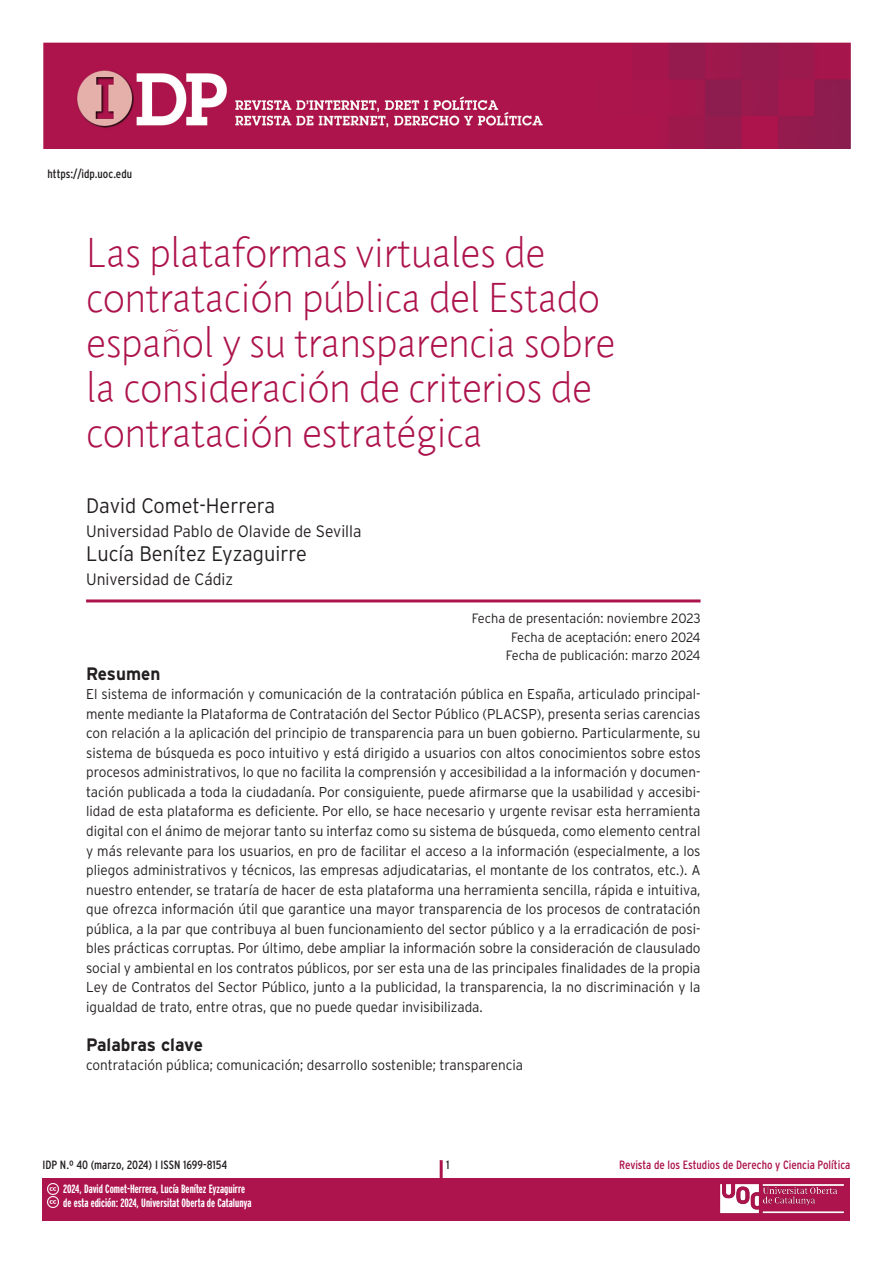
<style>
.page{position:relative;width:893px;height:1263px;background:#fff}
.page>*{position:absolute;margin:0;border:0;box-sizing:border-box;transform-origin:0 0}
._01_titulo{font:40.5px/45px "Pragma ND Light";letter-spacing:-.01em;color:#ad134c}
._01_autor{font:300 21px "Interstate";color:#231f20;scale:.95 1}
._01_resumen{font:700 18px "Interstate";color:#231f20;scale:.95 1}
._01_autor-2{font:300 16.5px "Interstate";color:#231f20;scale:.95 1}
._01_universidad{font:300 16.5px "Interstate";color:#231f20;scale:.95 1}
._02_texto_base{font:300 14.25px/19.5px "Interstate";color:#231f20;text-align:justify;scale:.95 1}
._02_palabras_clave{font:300 14.25px "Interstate";color:#231f20;scale:.95 1}
._01_fecha{font:300 13.5px/18.8px "Interstate";color:#231f20;text-align:center;scale:.95 1}
.t1{font:700 extra-condensed 12px/14.4px "Interstate";color:#fff}
.t2{font:condensed 12px "Interstate";color:#231f20}
.t3{font:condensed 12px "Interstate";color:#ad134c}
</style>
<div class="page">
<img style="left:43px;top:43px;width:807px;height:106px">
<div style="left:43px;top:1178px;width:807px;height:42px;background:#ad134c"></div>
<hr style="left:440px;top:1160px;width:3px;height:44px;background:#ad134c">
<img style="left:720px;top:1184px;width:124px;height:30px">
<svg style="left:47px;top:1183px;width:11px;height:25px"></svg>
<hr style="left:86px;top:599px;width:615px;height:3px;background:#ad134c">
<p class="t2" style="left:48px;top:167px;width:86px">https://idp.uoc.edu</p>
<p class="_01_titulo" style="left:86px;top:230px;width:531px">Las plataformas virtuales de contratación pública del Estado español y su transparencia sobre la consideración de criterios de contratación estratégica</p>
<p class="_01_autor" style="left:86px;top:494px;width:200px">David Comet-Herrera</p>
<p class="_01_autor-2" style="left:86px;top:522px;width:291px">Universidad Pablo de Olavide de Sevilla</p>
<p class="_01_autor" style="left:86px;top:542px;width:234px">Lucía Benítez Eyzaguirre</p>
<p class="_01_universidad" style="left:86px;top:570px;width:156px">Universidad de Cádiz</p>
<p class="_01_fecha" style="left:472px;top:609px;width:242px">Fecha de presentación: noviembre 2023</p>
<p class="_01_fecha" style="left:506px;top:627px;width:207px">Fecha de aceptación: enero 2024<br>Fecha de publicación: marzo 2024</p>
<p class="_01_resumen" style="left:86px;top:664px;width:80px">Resumen</p>
<p class="_02_texto_base" style="left:86px;top:685px;width:648px">El sistema de información y comunicación de la contratación pública en España, articulado principal&shy;mente mediante la Plataforma de Contratación del Sector Público (PLACSP), presenta serias carencias con relación a la aplicación del principio de transparencia para un buen gobierno. Particularmente, su sistema de búsqueda es poco intuitivo y está dirigido a usuarios con altos conocimientos sobre estos procesos administrativos, lo que no facilita la comprensión y accesibilidad a la información y documen&shy;tación publicada a toda la ciudadanía. Por consiguiente, puede afirmarse que la usabilidad y accesibi&shy;lidad de esta plataforma es deficiente. Por ello, se hace necesario y urgente revisar esta herramienta digital con el ánimo de mejorar tanto su interfaz como su sistema de búsqueda, como elemento central y más relevante para los usuarios, en pro de facilitar el acceso a la información (especialmente, a los pliegos administrativos y técnicos, las empresas adjudicatarias, el montante de los contratos, etc.). A nuestro entender, se trataría de hacer de esta plataforma una herramienta sencilla, rápida e intuitiva, que ofrezca información útil que garantice una mayor transparencia de los procesos de contratación pública, a la par que contribuya al buen funcionamiento del sector público y a la erradicación de posi&shy;bles prácticas corruptas. Por último, debe ampliar la información sobre la consideración de clausulado social y ambiental en los contratos públicos, por ser esta una de las principales finalidades de la propia Ley de Contratos del Sector Público, junto a la publicidad, la transparencia, la no discriminación y la igualdad de trato, entre otras, que no puede quedar invisibilizada.</p>
<p class="_01_resumen" style="left:86px;top:1034px;width:124px">Palabras clave</p>
<h2 class="_02_palabras_clave" style="left:86px;top:1057px;width:462px">contratación pública; comunicación; desarrollo sostenible; transparencia</h2>
<p class="t2" style="left:43px;top:1158px;width:186px">IDP N.º 40 (marzo, 2024) I ISSN 1699-8154</p>
<p class="t2" style="left:446px;top:1158px;width:5px">1</p>
<p class="t3" style="left:619px;top:1158px;width:233px">Revista de los Estudios de Derecho y Ciencia Política</p>
<p class="t1" style="left:63px;top:1181px;width:190px">2024, David Comet-Herrera, Lucía Benítez Eyzaguirre de esta edición: 2024, Universitat Oberta de Catalunya</p>
</div>
